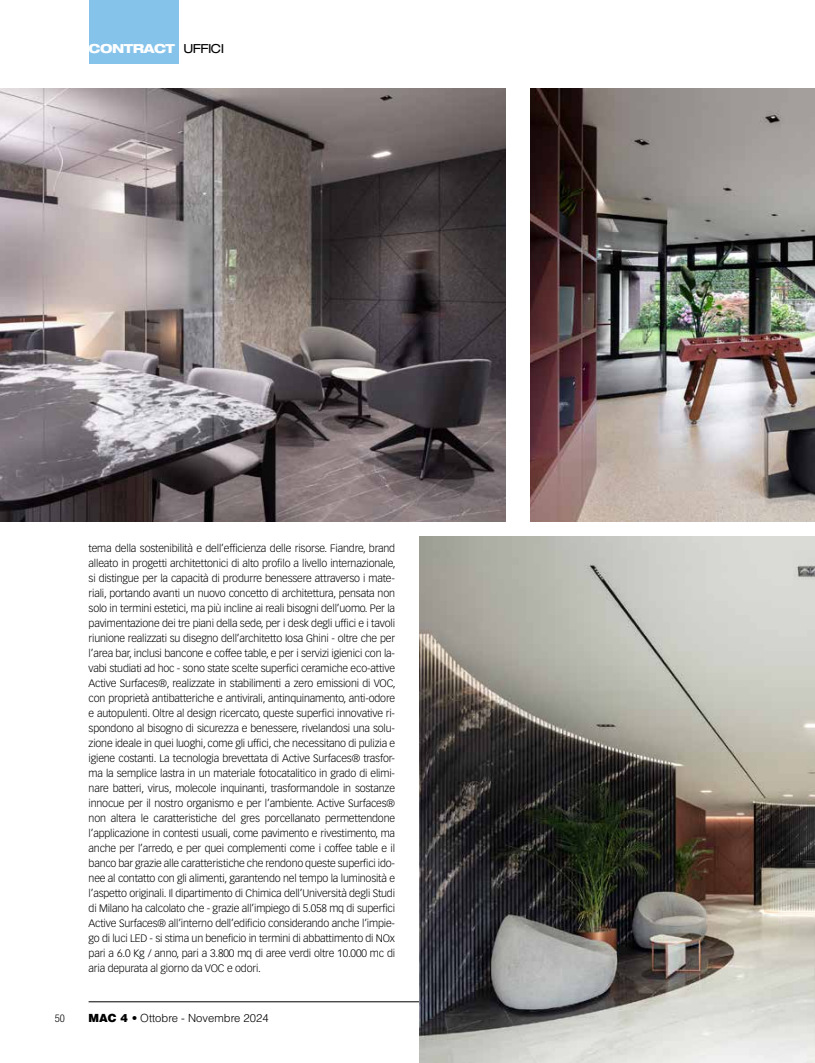
<style>
.page{position:relative;width:815px;height:1063px;background:#fff}
.page>*{position:absolute;margin:0;border:0;box-sizing:border-box;transform-origin:0 0}
.t1{font:800 expanded 12.5px "Helvetica Neue LT Std";letter-spacing:-.04em;color:#fff}
.t2{font:300 11.25px "Helvetica LT Std";color:#000}
.t3{font:300 10.62px/15px "Vectora LT Std";letter-spacing:-.015em;color:#000;text-align:justify}
.t4{font:300 condensed 10.62px "Helvetica Neue LT Std";color:#000}
.s1{font-weight:400;color:#000}
.s2{font-weight:900}
.s3{font-family:"Vectora LT Std"}
</style>
<div class="page">
<img style="left:530px;top:89px;width:285px;height:433px">
<img style="left:0;top:89px;width:506px;height:433px">
<div style="left:89px;top:0;width:89px;height:63px;background:#86c3eb"></div>
<hr style="left:89px;top:1001px;width:726px;height:1px;background:#000">
<img style="left:420px;top:537px;width:395px;height:526px">
<p class="t1" style="left:89px;top:41px;width:137px">CONTRACT <span class="s1">UFFICI</span></p>
<p class="t3" style="left:89px;top:541px;width:308px">tema della sostenibilità e dell’efficienza delle risorse. Fiandre, brand alleato in progetti architettonici di alto profilo a livello internazionale, si distingue per la capacità di produrre benessere attraverso i mate&shy;riali, portando avanti un nuovo concetto di architettura, pensata non solo in termini estetici, ma più incline ai reali bisogni dell’uomo. Per la pavimentazione dei tre piani della sede, per i desk degli uffici e i tavoli riunione realizzati su disegno dell’architetto Iosa Ghini - oltre che per l’area bar, inclusi bancone e coffee table, e per i servizi igienici con la&shy;vabi studiati ad hoc - sono state scelte superfici ceramiche eco-attive Active Surfaces®, realizzate in stabilimenti a zero emissioni di VOC, con proprietà antibatteriche e antivirali, antinquinamento, anti-odore e autopulenti. Oltre al design ricercato, queste superfici innovative ri&shy;spondono al bisogno di sicurezza e benessere, rivelandosi una solu&shy;zione ideale in quei luoghi, come gli uffici, che necessitano di pulizia e igiene costanti. La tecnologia brevettata di Active Surfaces® trasfor&shy;ma la semplice lastra in un materiale fotocatalitico in grado di elimi&shy;nare batteri, virus, molecole inquinanti, trasformandole in sostanze innocue per il nostro organismo e per l’ambiente. Active Surfaces® non altera le caratteristiche del gres porcellanato permettendone l’applicazione in contesti usuali, come pavimento e rivestimento, ma anche per l’arredo, e per quei complementi come i coffee table e il banco bar grazie alle caratteristiche che rendono queste superfici ido&shy;nee al contatto con gli alimenti, garantendo nel tempo la luminosità e l’aspetto originali. Il dipartimento di Chimica dell’Università degli Studi di Milano ha calcolato che - grazie all’impiego di 5.058 mq di superfici Active Surfaces® all’interno dell’edificio considerando anche l’impie&shy;go di luci LED - si stima un beneficio in termini di abbattimento di NOx pari a 6.0 Kg / anno, pari a 3.800 mq di aree verdi oltre 10.000 mc di aria depurata al giorno da VOC e odori.</p>
<p class="t4" style="left:55px;top:1012px;width:11px">50</p>
<p class="t2" style="left:89px;top:1011px;width:182px"><span class="s2">MAC 4</span> <span class="s3">•</span> Ottobre - Novembre 2024</p>
</div>
